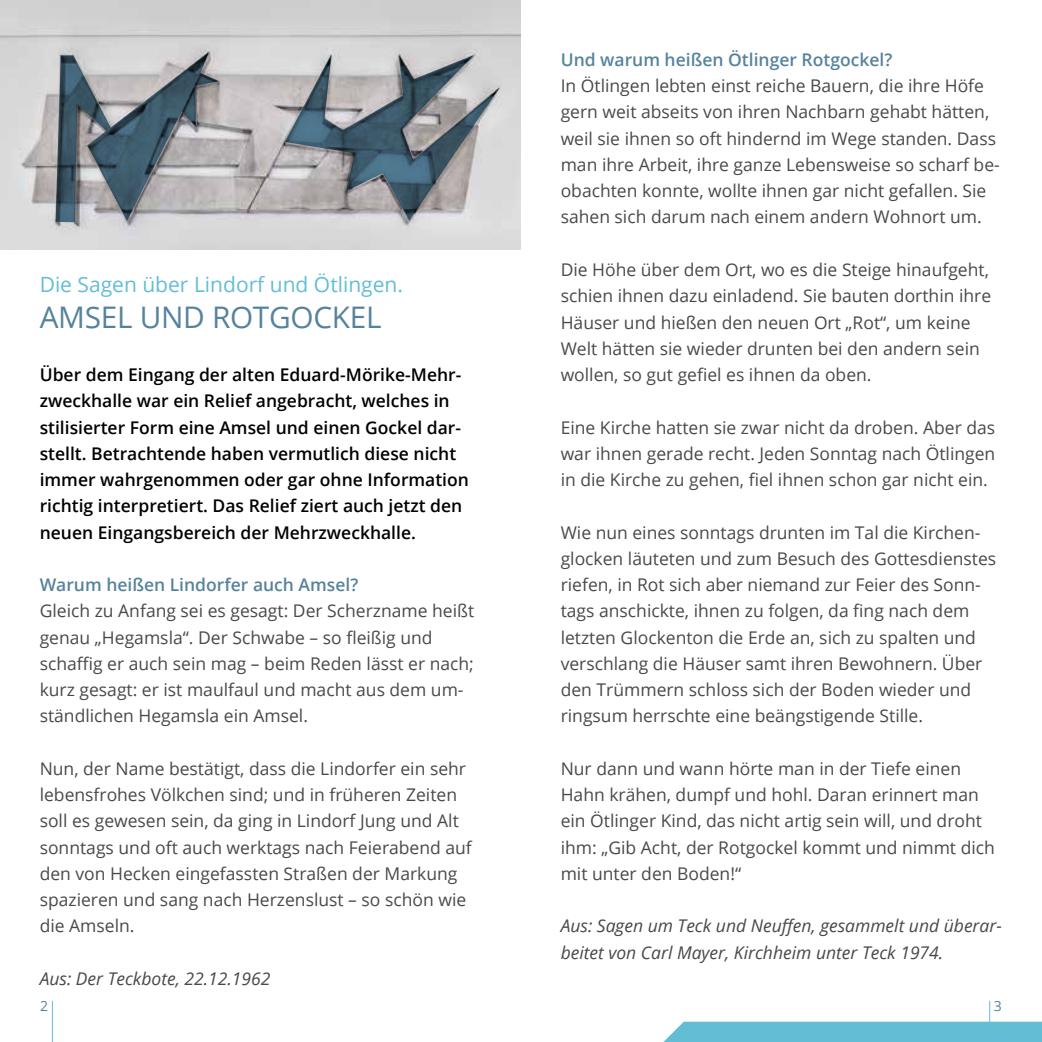
<style>
.page{position:relative;width:1042px;height:1042px;background:#fff}
.page>*{position:absolute;margin:0;border:0;box-sizing:border-box;transform-origin:0 0}
.t1{font:29.75px "Open Sans";letter-spacing:-.01em;color:#56839c}
.t2{font:21px "Open Sans";color:#63bdd5}
.t3{font:17.5px/26.2px "Open Sans";color:#494948}
.t4{font:600 17.5px/26.2px "Open Sans";color:#000}
.t5{font:italic 17.5px/26.2px "Open Sans";color:#494948}
.t6{font:600 17.5px "Open Sans";color:#56839c}
.t7{font:14px "Open Sans";color:#56839c}
</style>
<div class="page">
<img style="left:0;top:0;width:521px;height:250px">
<hr style="left:989px;top:1001px;width:1px;height:41px;background:#63bdd5">
<hr style="left:52px;top:1001px;width:1px;height:41px;background:#63bdd5">
<svg style="left:663px;top:1021px;width:379px;height:21px;background:#6cc0d7"></svg>
<svg style="left:285px;top:54px;width:214px;height:167px;background:#959ba1"></svg>
<svg style="left:56px;top:52px;width:163px;height:170px;background:#878f96"></svg>
<p class="t2" style="left:40px;top:270px;width:365px">Die Sagen über Lindorf und Ötlingen.</p>
<h1 class="t1" style="left:40px;top:297px;width:343px">AMSEL UND ROTGOCKEL</h1>
<p class="t4" style="left:40px;top:361px;width:431px">Über dem Eingang der alten Eduard-Mörike-Mehr&shy;zweckhalle war ein Relief angebracht, welches in stilisierter Form eine Amsel und einen Gockel dar&shy;stellt. Betrachtende haben vermutlich diese nicht immer wahrgenommen oder gar ohne Information richtig interpretiert. Das Relief ziert auch jetzt den neuen Eingangsbereich der Mehrzweckhalle.</p>
<p class="t6" style="left:40px;top:573px;width:320px">Warum heißen Lindorfer auch Amsel?</p>
<p class="t3" style="left:40px;top:597px;width:436px">Gleich zu Anfang sei es gesagt: Der Scherzname heißt genau „Hegamsla“. Der Schwabe – so fleißig und schaffig er auch sein mag – beim Reden lässt er nach; kurz gesagt: er ist maulfaul und macht aus dem um&shy;ständlichen Hegamsla ein Amsel.</p>
<p class="t3" style="left:40px;top:755px;width:434px">Nun, der Name bestätigt, dass die Lindorfer ein sehr lebensfrohes Völkchen sind; und in früheren Zeiten soll es gewesen sein, da ging in Lindorf Jung und Alt sonntags und oft auch werktags nach Feierabend auf den von Hecken eingefassten Straßen der Markung spazieren und sang nach Herzenslust – so schön wie die Amseln.</p>
<p class="t5" style="left:40px;top:965px;width:232px">Aus: Der Teckbote, 22.12.1962</p>
<p class="t6" style="left:561px;top:48px;width:333px">Und warum heißen Ötlinger Rotgockel?</p>
<p class="t3" style="left:561px;top:72px;width:440px">In Ötlingen lebten einst reiche Bauern, die ihre Höfe gern weit abseits von ihren Nachbarn gehabt hätten, weil sie ihnen so oft hindernd im Wege standen. Dass man ihre Arbeit, ihre ganze Lebensweise so scharf be&shy;obachten konnte, wollte ihnen gar nicht gefallen. Sie sahen sich darum nach einem andern Wohnort um.</p>
<p class="t3" style="left:561px;top:256px;width:432px">Die Höhe über dem Ort, wo es die Steige hinaufgeht, schien ihnen dazu einladend. Sie bauten dorthin ihre Häuser und hießen den neuen Ort „Rot“, um keine Welt hätten sie wieder drunten bei den andern sein wollen, so gut gefiel es ihnen da oben.</p>
<p class="t3" style="left:561px;top:414px;width:436px;text-align:justify">Eine Kirche hatten sie zwar nicht da droben. Aber das war ihnen gerade recht. Jeden Sonntag nach Ötlingen in die Kirche zu gehen, fiel ihnen schon gar nicht ein.</p>
<p class="t3" style="left:561px;top:519px;width:437px">Wie nun eines sonntags drunten im Tal die Kirchen&shy;glocken läuteten und zum Besuch des Gottesdienstes riefen, in Rot sich aber niemand zur Feier des Sonn&shy;tags anschickte, ihnen zu folgen, da fing nach dem letzten Glockenton die Erde an, sich zu spalten und verschlang die Häuser samt ihren Bewohnern. Über den Trümmern schloss sich der Boden wieder und ringsum herrschte eine beängstigende Stille.</p>
<p class="t3" style="left:561px;top:755px;width:436px">Nur dann und wann hörte man in der Tiefe einen Hahn krähen, dumpf und hohl. Daran erinnert man ein Ötlinger Kind, das nicht artig sein will, und droht ihm: „Gib Acht, der Rotgockel kommt und nimmt dich mit unter den Boden!“</p>
<p class="t5" style="left:561px;top:912px;width:443px">Aus: Sagen um Teck und Neuffen, gesammelt und überar&shy;beitet von Carl Mayer, Kirchheim unter Teck 1974.</p>
<p class="t7" style="left:40px;top:996px;width:10px">2</p>
<p class="t7" style="left:994px;top:996px;width:10px">3</p>
</div>
